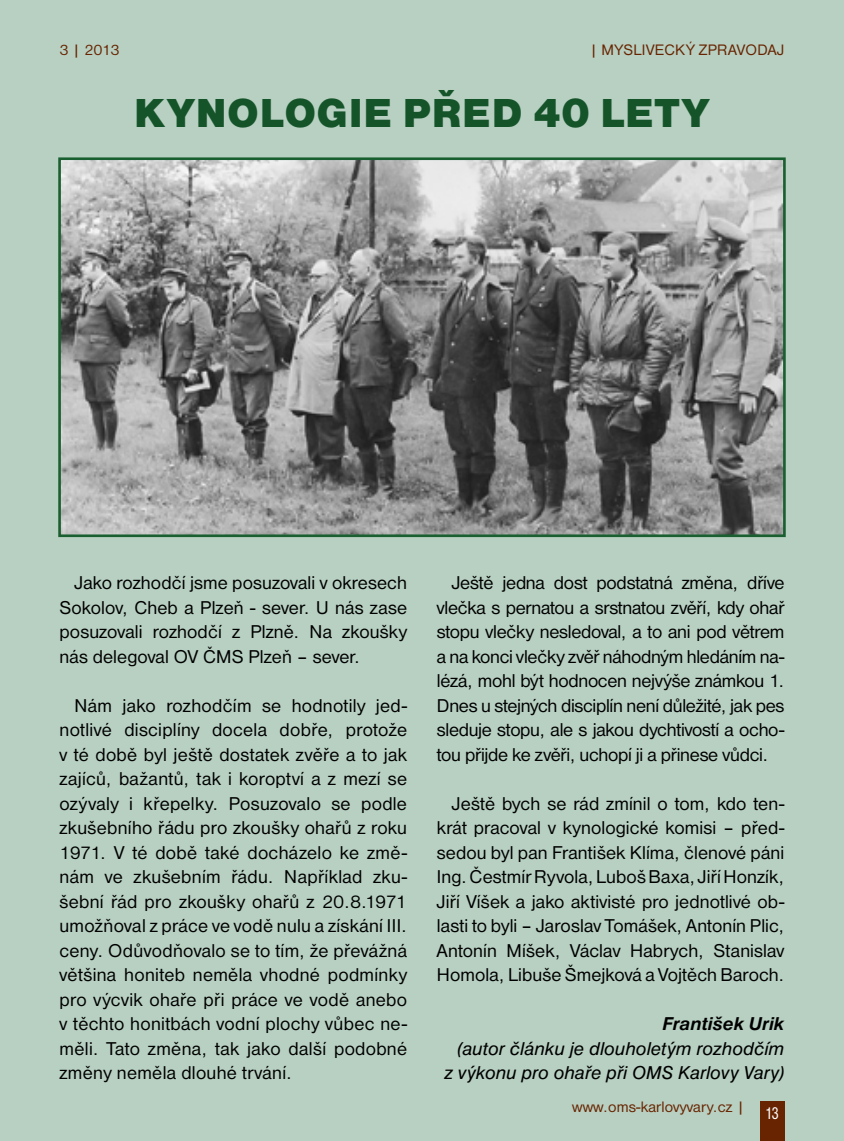
<style>
.page{position:relative;width:844px;height:1141px;background:#fff}
.page>*{position:absolute;margin:0;border:0;box-sizing:border-box;transform-origin:0 0}
.t1{font:42px "Nimbus Sans DOT Blac";letter-spacing:.025em;color:#155429}
.t2{font:19.25px/24.5px "Nimbus Sans DOT";letter-spacing:.005em;color:#000;text-align:justify}
.t3{font:italic 19.25px/24.5px "Nimbus Sans DOT";color:#000;text-align:right}
.t4{font:italic 700 19.25px "Nimbus Sans DOT";color:#000}
.t5{font:15.75px "Nimbus Sans DOT";letter-spacing:.01em;color:#682400}
.s1{font-stretch:condensed;font-size:17.5px;color:#fff}
</style>
<div class="page">
<div style="left:0;top:0;width:843px;height:1141px;background:#b7d0c2"></div>
<div style="left:759px;top:1101px;width:25px;height:40px;background:#682400"></div>
<img style="left:62px;top:161px;width:719px;height:372px">
<div style="left:58px;top:157px;width:727px;height:380px;border:3px solid #195f2f"></div>
<p class="t5" style="left:60px;top:41px;width:62px">3 | 2013</p>
<p class="t5" style="left:589px;top:41px;width:196px">| MYSLIVECKÝ ZPRAVODAJ</p>
<h1 class="t1" style="left:134px;top:89px;width:90px">KYNOLOGI</h1>
<h1 class="t1" style="left:363px;top:89px;width:347px">E PŘED 40 LETY</h1>
<p class="t2" style="left:60px;top:571px;width:349px;text-indent:15px">Jako rozhodčí jsme posuzovali v okresech Sokolov, Cheb a Plzeň - sever. U nás zase posuzovali rozhodčí z Plzně. Na zkoušky nás delegoval OV ČMS Plzeň – sever.</p>
<p class="t2" style="left:60px;top:693px;width:349px;text-indent:15px">Nám jako rozhodčím se hodnotily jed&shy;notlivé disciplíny docela dobře, protože v té době byl ještě dostatek zvěře a to jak zajíců, bažantů, tak i koroptví a z mezí se ozývaly i křepelky. Posuzovalo se podle zkušebního řádu pro zkoušky ohařů z roku 1971. V té době také docházelo ke změ&shy;nám ve zkušebním řádu. Například zku&shy;šební řád pro zkoušky ohařů z 20.8.1971 umožňoval z práce ve vodě nulu a získání III. ceny. Odůvodňovalo se to tím, že převážná většina honiteb neměla vhodné podmínky pro výcvik ohaře při práce ve vodě anebo v těchto honitbách vodní plochy vůbec ne&shy;měli. Tato změna, tak jako další podobné změny neměla dlouhé trvání.</p>
<p class="t2" style="left:437px;top:571px;width:349px;text-indent:15px">Ještě jedna dost podstatná změna, dříve vlečka s pernatou a srstnatou zvěří, kdy ohař stopu vlečky nesledoval, a to ani pod větrem a na konci vlečky zvěř náhodným hledáním na&shy;lézá, mohl být hodnocen nejvýše známkou 1.<br>Dnes u stejných disciplín není důležité, jak pes sleduje stopu, ale s jakou dychtivostí a ocho&shy;tou přijde ke zvěři, uchopí ji a přinese vůdci.</p>
<p class="t2" style="left:437px;top:791px;width:349px;text-indent:15px">Ještě bych se rád zmínil o tom, kdo ten&shy;krát pracoval v kynologické komisi – před&shy;sedou byl pan František Klíma, členové páni Ing.Čestmír Ryvola, Luboš Baxa, Jiří Honzík, Jiří Víšek a jako aktivisté pro jednotlivé ob&shy;lasti to byli – Jaroslav Tomášek, Antonín Plic, Antonín Míšek, Václav Habrych, Stanislav Homola, Libuše Šmejková a Vojtěch Baroch.</p>
<p class="t4" style="left:662px;top:1013px;width:123px">František Urik</p>
<p class="t3" style="left:444px;top:1036px;width:342px">(autor článku je dlouholetým rozhodčím z výkonu pro ohaře při OMS Karlovy Vary)</p>
<p class="t5" style="left:572px;top:1098px;width:208px">www.oms-karlovyvary.cz | <span class="s1">13</span></p>
</div>
